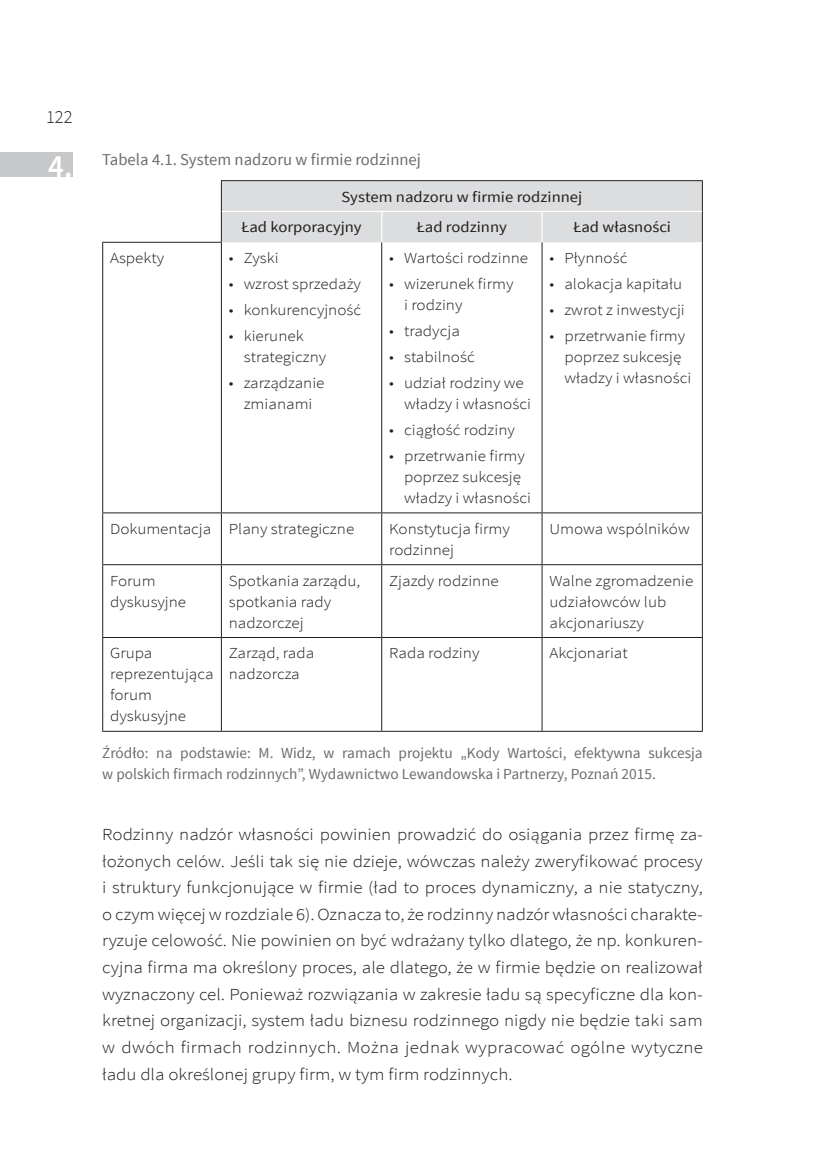
<style>
.page{position:relative;width:823px;height:1169px;background:#fff}
.page>*{position:absolute;margin:0;border:0;box-sizing:border-box;transform-origin:0 0}
.t1{font:300 18.38px "Source Sans Pro";color:#231f20}
.tekst_podstawowy{font:300 16.97px/26.6px "Source Sans Pro";color:#231f20;text-align:justify;scale:1.12 1}
.tabela_tytuł{font:16.62px "Source Sans Pro";color:#6c6d70}
.rysunek_tabela_źródł{font:15.4px/21px "Source Sans Pro";color:#6c6d70}
.tabela_tekst{font:300 15.22px/21px "Source Sans Pro";color:#231f20;scale:1.12 1}
.tabela_główka{font:15.22px "Source Sans Pro";color:#231f20;scale:1.09 1}
.s1{font-weight:600;font-size:32.38px;color:#fff}
</style>
<div class="page">
<div style="left:0;top:153px;width:72px;height:24px;background:#c7c8ca"></div>
<div style="left:222px;top:181px;width:480px;height:61px;background:#dcdddf"></div>
<hr style="left:102px;top:243px;width:1px;height:269px;background:#231f20">
<hr style="left:221px;top:243px;width:1px;height:269px;background:#231f20">
<hr style="left:381px;top:242px;width:1px;height:270px;background:#231f20">
<hr style="left:541px;top:242px;width:1px;height:270px;background:#231f20">
<hr style="left:702px;top:242px;width:1px;height:270px;background:#231f20">
<hr style="left:102px;top:512px;width:119px;height:1px;background:#231f20">
<hr style="left:102px;top:513px;width:1px;height:51px;background:#231f20">
<hr style="left:221px;top:512px;width:161px;height:1px;background:#231f20">
<hr style="left:221px;top:513px;width:1px;height:51px;background:#231f20">
<hr style="left:382px;top:512px;width:160px;height:1px;background:#231f20">
<hr style="left:381px;top:513px;width:1px;height:51px;background:#231f20">
<hr style="left:542px;top:512px;width:160px;height:1px;background:#231f20">
<hr style="left:541px;top:513px;width:1px;height:51px;background:#231f20">
<hr style="left:702px;top:513px;width:1px;height:51px;background:#231f20">
<hr style="left:102px;top:564px;width:119px;height:1px;background:#231f20">
<hr style="left:102px;top:565px;width:1px;height:72px;background:#231f20">
<hr style="left:221px;top:564px;width:161px;height:1px;background:#231f20">
<hr style="left:221px;top:565px;width:1px;height:72px;background:#231f20">
<hr style="left:382px;top:564px;width:160px;height:1px;background:#231f20">
<hr style="left:381px;top:565px;width:1px;height:72px;background:#231f20">
<hr style="left:542px;top:564px;width:160px;height:1px;background:#231f20">
<hr style="left:541px;top:565px;width:1px;height:72px;background:#231f20">
<hr style="left:702px;top:565px;width:1px;height:72px;background:#231f20">
<hr style="left:102px;top:637px;width:119px;height:1px;background:#231f20">
<hr style="left:102px;top:638px;width:1px;height:93px;background:#231f20">
<hr style="left:102px;top:731px;width:119px;height:1px;background:#231f20">
<hr style="left:221px;top:637px;width:161px;height:1px;background:#231f20">
<hr style="left:221px;top:638px;width:1px;height:93px;background:#231f20">
<hr style="left:221px;top:731px;width:161px;height:1px;background:#231f20">
<hr style="left:382px;top:637px;width:160px;height:1px;background:#231f20">
<hr style="left:381px;top:638px;width:1px;height:93px;background:#231f20">
<hr style="left:382px;top:731px;width:160px;height:1px;background:#231f20">
<hr style="left:542px;top:637px;width:160px;height:1px;background:#231f20">
<hr style="left:541px;top:638px;width:1px;height:93px;background:#231f20">
<hr style="left:702px;top:638px;width:1px;height:93px;background:#231f20">
<hr style="left:542px;top:731px;width:160px;height:1px;background:#231f20">
<hr style="left:381px;top:212px;width:1px;height:30px;background:#fff">
<hr style="left:541px;top:212px;width:1px;height:30px;background:#fff">
<hr style="left:702px;top:211px;width:1px;height:31px;background:#231f20">
<hr style="left:221px;top:180px;width:161px;height:1px;background:#231f20">
<hr style="left:382px;top:180px;width:160px;height:1px;background:#231f20">
<hr style="left:542px;top:180px;width:160px;height:1px;background:#231f20">
<hr style="left:702px;top:181px;width:1px;height:30px;background:#231f20">
<hr style="left:222px;top:211px;width:160px;height:1px;background:#fff">
<hr style="left:382px;top:211px;width:160px;height:1px;background:#fff">
<hr style="left:542px;top:211px;width:160px;height:1px;background:#fff">
<hr style="left:221px;top:181px;width:1px;height:30px;background:#231f20">
<hr style="left:221px;top:211px;width:1px;height:31px;background:#231f20">
<hr style="left:102px;top:242px;width:120px;height:1px;background:#231f20">
<p class="t1" style="left:46px;top:106px;width:28px">122</p>
<p class="tabela_tytuł" style="left:48px;top:149px;width:374px"><span class="s1">4.</span> Tabela 4.1. System nadzoru w firmie rodzinnej</p>
<p class="tabela_główka" style="left:341px;top:187px;width:222px">System nadzoru w firmie rodzinnej</p>
<p class="tabela_główka" style="left:241px;top:218px;width:112px">Ład korporacyjny</p>
<p class="tabela_główka" style="left:417px;top:218px;width:84px">Ład rodzinny</p>
<p class="tabela_główka" style="left:573px;top:218px;width:91px">Ład własności</p>
<p class="tabela_tekst" style="left:110px;top:248px;width:50px">Aspekty</p>
<p class="tabela_tekst" style="left:229px;top:248px;width:46px">• Zyski</p>
<p class="tabela_tekst" style="left:229px;top:274px;width:120px">• wzrost sprzedaży</p>
<p class="tabela_tekst" style="left:229px;top:300px;width:120px">• konkurencyjność</p>
<p class="tabela_tekst" style="left:244px;top:326px;width:75px;text-indent:-15px">• kierunek strategiczny</p>
<p class="tabela_tekst" style="left:229px;top:372px;width:87px;text-align:center">• zarządzanie zmianami</p>
<p class="tabela_tekst" style="left:389px;top:248px;width:126px">• Wartości rodzinne</p>
<p class="tabela_tekst" style="left:404px;top:274px;width:99px;text-indent:-15px">• wizerunek firmy i rodziny</p>
<p class="tabela_tekst" style="left:389px;top:321px;width:65px">• tradycja</p>
<p class="tabela_tekst" style="left:389px;top:347px;width:78px">• stabilność</p>
<p class="tabela_tekst" style="left:404px;top:372px;width:115px;text-indent:-15px">• udział rodziny we władzy i własności</p>
<p class="tabela_tekst" style="left:389px;top:419px;width:114px">• ciągłość rodziny</p>
<p class="tabela_tekst" style="left:404px;top:445px;width:115px;text-indent:-15px">• przetrwanie firmy poprzez sukcesję władzy i własności</p>
<p class="tabela_tekst" style="left:549px;top:248px;width:71px">• Płynność</p>
<p class="tabela_tekst" style="left:549px;top:274px;width:120px">• alokacja kapitału</p>
<p class="tabela_tekst" style="left:549px;top:300px;width:122px">• zwrot z inwestycji</p>
<p class="tabela_tekst" style="left:564px;top:326px;width:115px;text-indent:-15px">• przetrwanie firmy poprzez sukcesję władzy i własności</p>
<p class="tabela_tekst" style="left:110px;top:518px;width:92px">Dokumentacja</p>
<p class="tabela_tekst" style="left:229px;top:518px;width:113px">Plany strategiczne</p>
<p class="tabela_tekst" style="left:389px;top:518px;width:109px">Konstytucja firmy rodzinnej</p>
<p class="tabela_tekst" style="left:549px;top:518px;width:127px">Umowa wspólników</p>
<p class="tabela_tekst" style="left:110px;top:570px;width:69px">Forum dyskusyjne</p>
<p class="tabela_tekst" style="left:229px;top:570px;width:119px">Spotkania zarządu, spotkania rady nadzorczej</p>
<p class="tabela_tekst" style="left:389px;top:570px;width:99px">Zjazdy rodzinne</p>
<p class="tabela_tekst" style="left:549px;top:570px;width:130px">Walne zgromadzenie udziałowców lub akcjonariuszy</p>
<p class="tabela_tekst" style="left:110px;top:643px;width:94px">Grupa reprezentująca forum dyskusyjne</p>
<p class="tabela_tekst" style="left:229px;top:643px;width:78px">Zarząd, rada nadzorcza</p>
<p class="tabela_tekst" style="left:389px;top:643px;width:82px">Rada rodziny</p>
<p class="tabela_tekst" style="left:549px;top:643px;width:71px">Akcjonariat</p>
<p class="rysunek_tabela_źródł" style="left:102px;top:742px;width:602px">Źródło: na podstawie: M. Widz, w ramach projektu „Kody Wartości, efektywna sukcesja w polskich firmach rodzinnych”, Wydawnictwo Lewandowska i Partnerzy, Poznań 2015.</p>
<p class="tekst_podstawowy" style="left:102px;top:821px;width:537px">Rodzinny nadzór własności powinien prowadzić do osiągania przez firmę za&shy;łożonych celów. Jeśli tak się nie dzieje, wówczas należy zweryfikować procesy i struktury funkcjonujące w firmie (ład to proces dynamiczny, a nie statyczny, o czym więcej w rozdziale 6). Oznacza to, że rodzinny nadzór własności charakte&shy;ryzuje celowość. Nie powinien on być wdrażany tylko dlatego, że np. konkuren&shy;cyjna firma ma określony proces, ale dlatego, że w firmie będzie on realizował wyznaczony cel. Ponieważ rozwiązania w zakresie ładu są specyficzne dla kon&shy;kretnej organizacji, system ładu biznesu rodzinnego nigdy nie będzie taki sam w dwóch firmach rodzinnych. Można jednak wypracować ogólne wytyczne ładu dla określonej grupy firm, w tym firm rodzinnych.</p>
</div>
